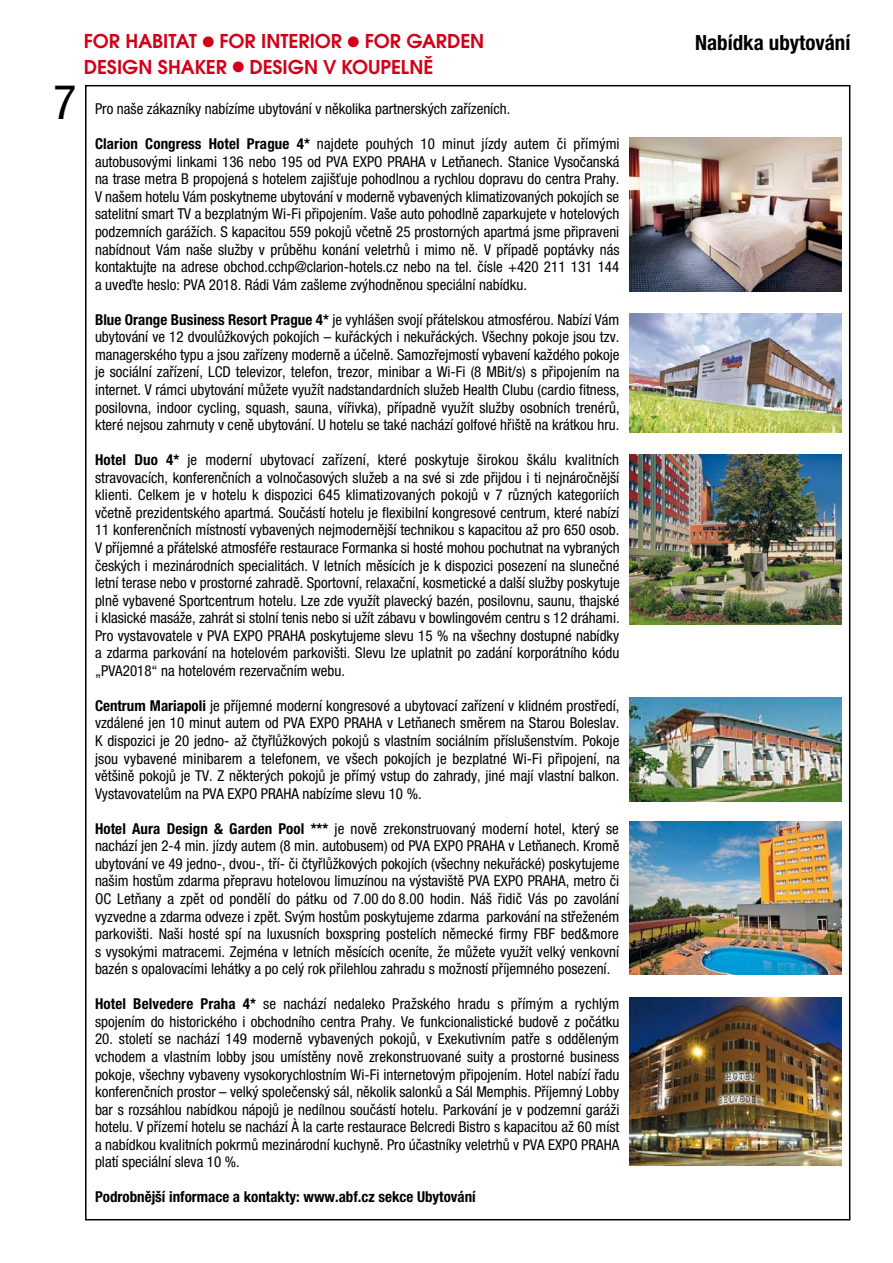
<style>
.page{position:relative;width:893px;height:1263px;background:#fff}
.page>*{position:absolute;margin:0;border:0;box-sizing:border-box;transform-origin:0 0}
.t1{font:condensed 48px "Helvetica Neue LT Pro";color:#000}
.t2{font:21px/25.5px "Avant Gar Got Itc TOT Dem";color:#d10019}
.t3{font:700 condensed 21px "Helvetica Neue LT Pro";color:#000}
.t4{font:condensed 15px/17.5px "Helvetica Neue LT Pro";color:#000;text-align:justify}
.t5{font:700 condensed 15px "Helvetica Neue LT Pro";color:#000}
.s1{font-weight:700}
</style>
<div class="page">
<img style="left:629px;top:314px;width:213px;height:118px">
<img style="left:629px;top:137px;width:213px;height:154px">
<img style="left:629px;top:698px;width:213px;height:103px">
<img style="left:629px;top:455px;width:213px;height:170px">
<img style="left:629px;top:822px;width:213px;height:153px">
<img style="left:629px;top:998px;width:213px;height:167px">
<h1 class="t1" style="left:53px;top:75px;width:25px">7</h1>
<h2 class="t2" style="left:84px;top:28px;width:402px">FOR HABITAT ● FOR INTERIOR ● FOR GARDEN<br>DESIGN SHAKER ● DESIGN V KOUPELNĚ</h2>
<h2 class="t3" style="left:695px;top:29px;width:157px">Nabídka ubytování</h2>
<p class="t4" style="left:95px;top:100px;width:417px">Pro naše zákazníky nabízíme ubytování v několika partnerských zařízeních.</p>
<p class="t4" style="left:95px;top:135px;width:526px"><span class="s1">Clarion Congress Hotel Prague 4*</span> najdete pouhých 10 minut jízdy autem či přímými autobusovými linkami 136 nebo 195 od PVA EXPO PRAHA v Letňanech. Stanice Vysočanská na trase metra B propojená s hotelem zajišťuje pohodlnou a rychlou dopravu do centra Prahy.<br>V našem hotelu Vám poskytneme ubytování v moderně vybavených klimatizovaných pokojích se satelitní smart TV a bezplatným Wi-Fi připojením. Vaše auto pohodlně zaparkujete v hotelových podzemních garážích. S kapacitou 559 pokojů včetně 25 prostorných apartmá jsme připraveni nabídnout Vám naše služby v průběhu konání veletrhů i mimo ně. V případě poptávky nás kontaktujte na adrese obchod.cchp@clarion-hotels.cz nebo na tel. čísle +420 211 131 144 a uveďte heslo: PVA 2018. Rádi Vám zašleme zvýhodněnou speciální nabídku.</p>
<p class="t4" style="left:95px;top:311px;width:526px"><span class="s1">Blue Orange Business Resort Prague 4*</span> je vyhlášen svojí přátelskou atmosférou. Nabízí Vám ubytování ve 12 dvoulůžkových pokojích – kuřáckých i nekuřáckých. Všechny pokoje jsou tzv. managerského typu a jsou zařízeny moderně a účelně. Samozřejmostí vybavení každého pokoje je sociální zařízení, LCD televizor, telefon, trezor, minibar a Wi-Fi (8 MBit/s) s připojením na internet. V rámci ubytování můžete využít nadstandardních služeb Health Clubu (cardio fitness, posilovna, indoor cycling, squash, sauna, vířivka), případně využít služby osobních trenérů, které nejsou zahrnuty v ceně ubytování. U hotelu se také nachází golfové hřiště na krátkou hru.</p>
<p class="t4" style="left:95px;top:451px;width:526px"><span class="s1">Hotel Duo 4*</span> je moderní ubytovací zařízení, které poskytuje širokou škálu kvalitních stravovacích, konferenčních a volnočasových služeb a na své si zde přijdou i ti nejnáročnější klienti. Celkem je v hotelu k dispozici 645 klimatizovaných pokojů v 7 různých kategoriích včetně prezidentského apartmá. Součástí hotelu je flexibilní kongresové centrum, které nabízí 11 konferenčních místností vybavených nejmodernější technikou s kapacitou až pro 650 osob.<br>V příjemné a přátelské atmosféře restaurace Formanka si hosté mohou pochutnat na vybraných českých i mezinárodních specialitách. V letních měsících je k dispozici posezení na slunečné letní terase nebo v prostorné zahradě. Sportovní, relaxační, kosmetické a další služby poskytuje plně vybavené Sportcentrum hotelu. Lze zde využít plavecký bazén, posilovnu, saunu, thajské i klasické masáže, zahrát si stolní tenis nebo si užít zábavu v bowlingovém centru s 12 dráhami.<br>Pro vystavovatele v PVA EXPO PRAHA poskytujeme slevu 15 % na všechny dostupné nabídky a zdarma parkování na hotelovém parkovišti. Slevu lze uplatnit po zadání korporátního kódu „PVA2018“ na hotelovém rezervačním webu.</p>
<p class="t4" style="left:95px;top:697px;width:526px"><span class="s1">Centrum Mariapoli</span> je příjemné moderní kongresové a ubytovací zařízení v klidném prostředí, vzdálené jen 10 minut autem od PVA EXPO PRAHA v Letňanech směrem na Starou Boleslav.<br>K dispozici je 20 jedno- až čtyřlůžkových pokojů s vlastním sociálním příslušenstvím. Pokoje jsou vybavené minibarem a telefonem, ve všech pokojích je bezplatné Wi-Fi připojení, na většině pokojů je TV. Z některých pokojů je přímý vstup do zahrady, jiné mají vlastní balkon.<br>Vystavovatelům na PVA EXPO PRAHA nabízíme slevu 10 %.</p>
<p class="t4" style="left:95px;top:820px;width:526px"><span class="s1">Hotel Aura Design &amp; Garden Pool ***</span> je nově zrekonstruovaný moderní hotel, který se nachází jen 2-4 min. jízdy autem (8 min. autobusem) od PVA EXPO PRAHA v Letňanech. Kromě ubytování ve 49 jedno-, dvou-, tří- či čtyřlůžkových pokojích (všechny nekuřácké) poskytujeme našim hostům zdarma přepravu hotelovou limuzínou na výstaviště PVA EXPO PRAHA, metro či OC Letňany a zpět od pondělí do pátku od 7.00 do 8.00 hodin. Náš řidič Vás po zavolání vyzvedne a zdarma odveze i zpět. Svým hostům poskytujeme zdarma parkování na střeženém parkovišti. Naši hosté spí na luxusních boxspring postelích německé firmy FBF bed&amp;more s vysokými matracemi. Zejména v letních měsících oceníte, že můžete využít velký venkovní bazén s opalovacími lehátky a po celý rok přilehlou zahradu s možností příjemného posezení.</p>
<p class="t4" style="left:95px;top:995px;width:526px"><span class="s1">Hotel Belvedere Praha 4*</span> se nachází nedaleko Pražského hradu s přímým a rychlým spojením do historického i obchodního centra Prahy. Ve funkcionalistické budově z počátku</p>
<p class="t4" style="left:95px;top:1030px;width:526px">20. století se nachází 149 moderně vybavených pokojů, v Exekutivním patře s odděleným vchodem a vlastním lobby jsou umístěny nově zrekonstruované suity a prostorné business pokoje, všechny vybaveny vysokorychlostním Wi-Fi internetovým připojením. Hotel nabízí řadu konferenčních prostor – velký společenský sál, několik salonků a Sál Memphis. Příjemný Lobby bar s rozsáhlou nabídkou nápojů je nedílnou součástí hotelu. Parkování je v podzemní garáži hotelu. V přízemí hotelu se nachází À la carte restaurace Belcredi Bistro s kapacitou až 60 míst a nabídkou kvalitních pokrmů mezinárodní kuchyně. Pro účastníky veletrhů v PVA EXPO PRAHA platí speciální sleva 10 %.</p>
<p class="t5" style="left:95px;top:1188px;width:382px">Podrobnější informace a kontakty: www.abf.cz sekce Ubytování</p>
</div>
